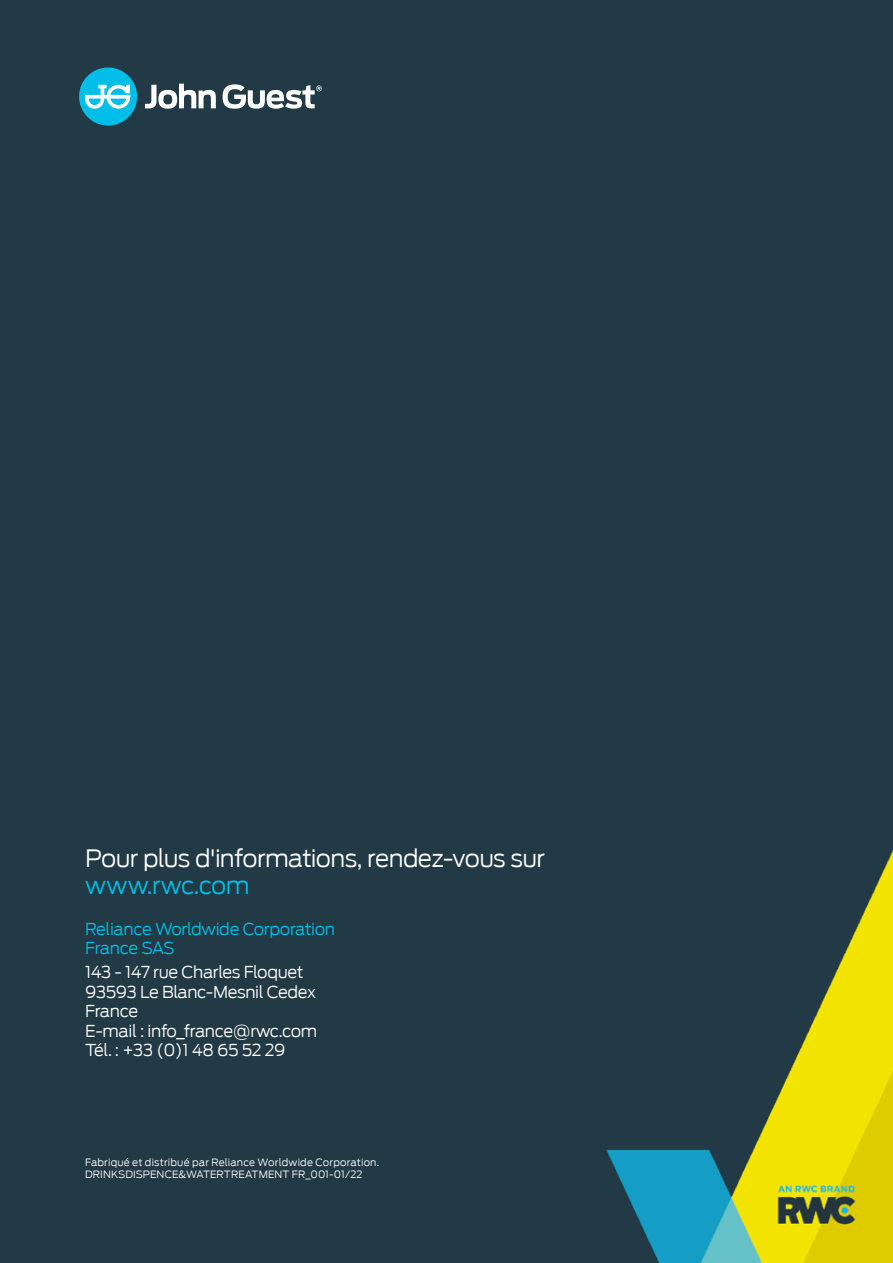
<style>
.page{position:relative;width:893px;height:1263px;background:#223a45}
.page>*{position:absolute;margin:0;border:0;box-sizing:border-box;transform-origin:0 0}
.t1{font:300 24px "Antenna";letter-spacing:-.03em;color:#fff}
.t2{font:300 24px "Antenna";letter-spacing:-.01em;color:#00bee8}
.t3{font:300 16.5px/19.5px "Antenna";letter-spacing:-.02em;color:#fff}
.t4{font:300 16.5px/19.5px "Antenna";letter-spacing:-.02em;color:#00bee8}
.t5{font:300 10.2px/12.1px "Antenna";letter-spacing:.015em;color:#fff}
</style>
<div class="page">
<img style="left:606px;top:850px;width:287px;height:413px">
<div style="left:79px;top:67px;width:58px;height:59px;background:#00bee8;border-radius:50%"></div>
<svg style="left:85px;top:85px;width:45px;height:24px"></svg>
<svg style="left:145px;top:84px;width:177px;height:25px"></svg>
<h1 class="t1" style="left:85px;top:844px;width:461px">Pour plus d'informations, rendez-vous sur</h1>
<h1 class="t2" style="left:85px;top:871px;width:166px">www.rwc.com</h1>
<p class="t4" style="left:85px;top:919px;width:251px">Reliance Worldwide Corporation<br>France SAS</p>
<p class="t3" style="left:85px;top:962px;width:234px">143 - 147 rue Charles Floquet<br>93593 Le Blanc-Mesnil Cedex<br>France<br>E-mail : info_france@rwc.com<br>Tél. : +33 (0)1 48 65 52 29</p>
<p class="t5" style="left:85px;top:1156px;width:296px">Fabriqué et distribué par Reliance Worldwide Corporation.<br>DRINKSDISPENCE&amp;WATERTREATMENT FR_001-01/22</p>
</div>
